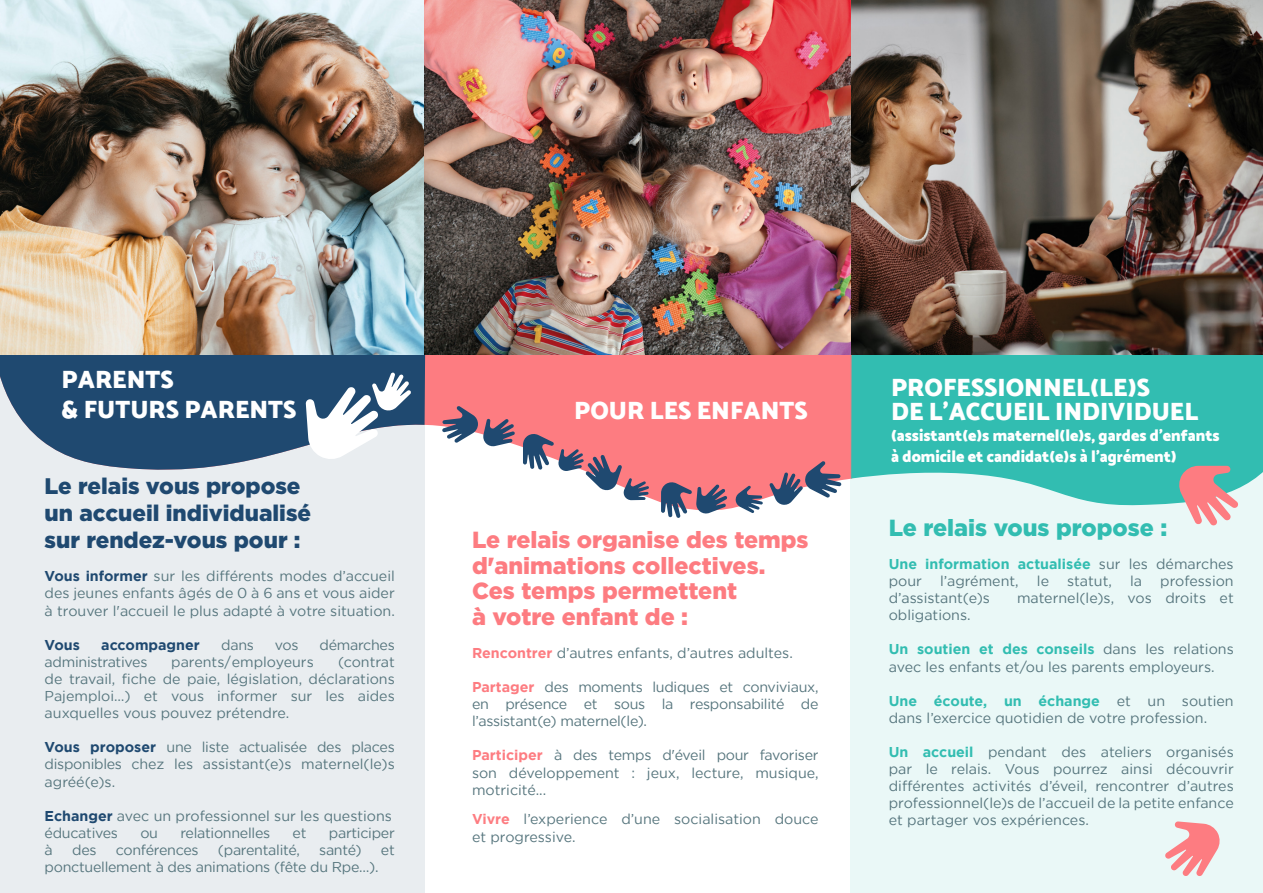
<style>
.page{position:relative;width:1263px;height:893px;background:#fff}
.page>*{position:absolute;margin:0;border:0;box-sizing:border-box;transform-origin:0 0}
.t1{font:900 25.5px/24px "Catamaran";color:#fff;scale:.95 1}
.t2{font:900 23.25px/25.5px "Gotham";color:#fd7c81}
.t3{font:900 23.25px "Gotham";color:#32bdb1}
.t4{font:900 22.5px/27px "Gotham";color:#1f4970}
.t5{font:900 16.5px/21px "Catamaran";color:#fff;scale:.95 1}
.t6{font:14.25px/17.1px "Gotham";color:#56757d;text-align:justify}
.t7{font:14.25px "Gotham";letter-spacing:-.02em;color:#56757d}
.t8{font:700 14.25px/17.1px "Gotham";color:#32bdb1}
.t9{font:700 14.25px "Gotham";color:#1f4970}
.s1{font-weight:700;color:#1f4970}
.s2{font-weight:700;color:#fd7c81}
.s3{font-weight:400;color:#56757d}
.s4{font-weight:700;color:#32bdb1}
</style>
<div class="page">
<svg style="left:425px;top:354px;width:426px;height:155px;fill:#fd7c81"></svg>
<svg style="left:0;top:354px;width:425px;height:10px;background:#2f5475"></svg>
<svg style="left:0;top:364px;width:425px;height:529px;background:#cdd6de"></svg>
<svg style="left:850px;top:356px;width:413px;height:537px;background:#bde9e5"></svg>
<img style="left:0;top:0;width:1263px;height:354px">
<svg style="left:1178px;top:466px;width:60px;height:60px;background:#d6a5a6"></svg>
<svg style="left:306px;top:372px;width:105px;height:88px"></svg>
<svg style="left:442px;top:406px;width:73px;height:41px"></svg>
<svg style="left:523px;top:433px;width:126px;height:67px"></svg>
<svg style="left:661px;top:482px;width:66px;height:36px"></svg>
<svg style="left:1165px;top:821px;width:55px;height:55px;background:#f4b2b4"></svg>
<svg style="left:735px;top:486px;width:28px;height:27px"></svg>
<svg style="left:769px;top:461px;width:72px;height:44px"></svg>
<p class="t1" style="left:62px;top:367px;width:120px">PARENTS</p>
<p class="t1" style="left:62px;top:397px;width:249px">&amp; FUTURS PARENTS</p>
<p class="t1" style="left:574px;top:398px;width:247px">POUR LES ENFANTS</p>
<p class="t4" style="left:45px;top:472px;width:268px">Le relais vous propose un accueil individualisé sur rendez-vous pour :</p>
<p class="t6" style="left:45px;top:567px;width:352px"><span class="s1">Vous informer</span> sur les différents modes d’accueil des jeunes enfants âgés de 0 à 6 ans et vous aider à trouver l'accueil le plus adapté à votre situation.</p>
<p class="t9" style="left:45px;top:635px;width:37px">Vous</p>
<p class="t9" style="left:101px;top:635px;width:100px">accompagner</p>
<p class="t6" style="left:221px;top:636px;width:34px">dans</p>
<p class="t6" style="left:275px;top:636px;width:25px">vos</p>
<p class="t7" style="left:319px;top:636px;width:77px">démarches</p>
<p class="t7" style="left:45px;top:653px;width:104px">administratives</p>
<p class="t6" style="left:171px;top:653px;width:144px">parents/employeurs</p>
<p class="t6" style="left:45px;top:653px;width:352px;text-indent:293px">(contrat de travail, fiche de paie, législation, déclarations Pajemploi…) et vous informer sur les aides auxquelles vous pouvez prétendre.</p>
<p class="t6" style="left:45px;top:738px;width:352px"><span class="s1">Vous proposer</span> une liste actualisée des places disponibles chez les assistant(e)s maternel(le)s agréé(e)s.</p>
<p class="t6" style="left:45px;top:807px;width:349px"><span class="s1">Echanger</span> avec un professionnel sur les questions</p>
<p class="t7" style="left:45px;top:824px;width:75px">éducatives</p>
<p class="t6" style="left:140px;top:824px;width:19px">ou</p>
<p class="t7" style="left:180px;top:824px;width:91px">relationnelles</p>
<p class="t6" style="left:293px;top:824px;width:15px">et</p>
<p class="t7" style="left:329px;top:824px;width:67px">participer</p>
<p class="t6" style="left:45px;top:841px;width:10px">à</p>
<p class="t6" style="left:72px;top:841px;width:26px">des</p>
<p class="t7" style="left:116px;top:841px;width:84px">conférences</p>
<p class="t7" style="left:218px;top:841px;width:83px">(parentalité,</p>
<p class="t6" style="left:319px;top:841px;width:44px">santé)</p>
<p class="t6" style="left:381px;top:841px;width:15px">et</p>
<p class="t7" style="left:45px;top:858px;width:335px">ponctuellement à des animations (fête du Rpe…).</p>
<h2 class="t2" style="left:472px;top:527px;width:338px">Le relais organise des temps d'animations collectives.<br>Ces temps permettent<br>à votre enfant de :</h2>
<p class="t6" style="left:472px;top:644px;width:322px"><span class="s2">Rencontrer</span> d’autres enfants, d’autres adultes.</p>
<p class="t6" style="left:472px;top:678px;width:348px"><span class="s2">Partager</span> des moments ludiques et conviviaux, en présence et sous la responsabilité de l’assistant(e) maternel(le).</p>
<p class="t6" style="left:472px;top:747px;width:348px"><span class="s2">Participer</span> à des temps d'éveil pour favoriser son développement : jeux, lecture, musique, motricité...</p>
<p class="t6" style="left:472px;top:810px;width:348px"><span class="s2">Vivre</span> l’experience d’une socialisation douce et progressive.</p>
<p class="t1" style="left:891px;top:375px;width:325px">PROFESSIONNEL(LE)S<br>DE L’ACCUEIL INDIVIDUEL</p>
<p class="t5" style="left:891px;top:424px;width:347px">(assistant(e)s maternel(le)s, gardes d’enfants à domicile et candidat(e)s à l’agrément)</p>
<h2 class="t3" style="left:889px;top:511px;width:280px">Le relais vous propose :</h2>
<p class="t8" style="left:889px;top:555px;width:346px">Une information actualisée <span class="s3">sur les démarches pour</span></p>
<p class="t6" style="left:940px;top:572px;width:80px">l’agrément,</p>
<p class="t6" style="left:1037px;top:572px;width:14px">le</p>
<p class="t6" style="left:1067px;top:572px;width:46px">statut,</p>
<p class="t6" style="left:1130px;top:572px;width:13px">la</p>
<p class="t6" style="left:1160px;top:572px;width:75px">profession</p>
<p class="t6" style="left:889px;top:589px;width:103px">d’assistant(e)s</p>
<p class="t6" style="left:1017px;top:589px;width:218px">maternel(le)s, vos droits et</p>
<p class="t6" style="left:889px;top:606px;width:83px">obligations.</p>
<p class="t6" style="left:889px;top:640px;width:346px"><span class="s4">Un soutien et des conseils</span> dans les relations avec les enfants et/ou les parents employeurs.</p>
<p class="t6" style="left:889px;top:692px;width:346px"><span class="s4">Une écoute, un échange</span> et un soutien dans l’exercice quotidien de votre profession.</p>
<p class="t6" style="left:889px;top:743px;width:346px"><span class="s4">Un accueil</span> pendant des ateliers organisés par le relais. Vous pourrez ainsi découvrir différentes activités d’éveil, rencontrer d’autres professionnel(le)s de l’accueil de la petite enfance et partager vos expériences.</p>
</div>
